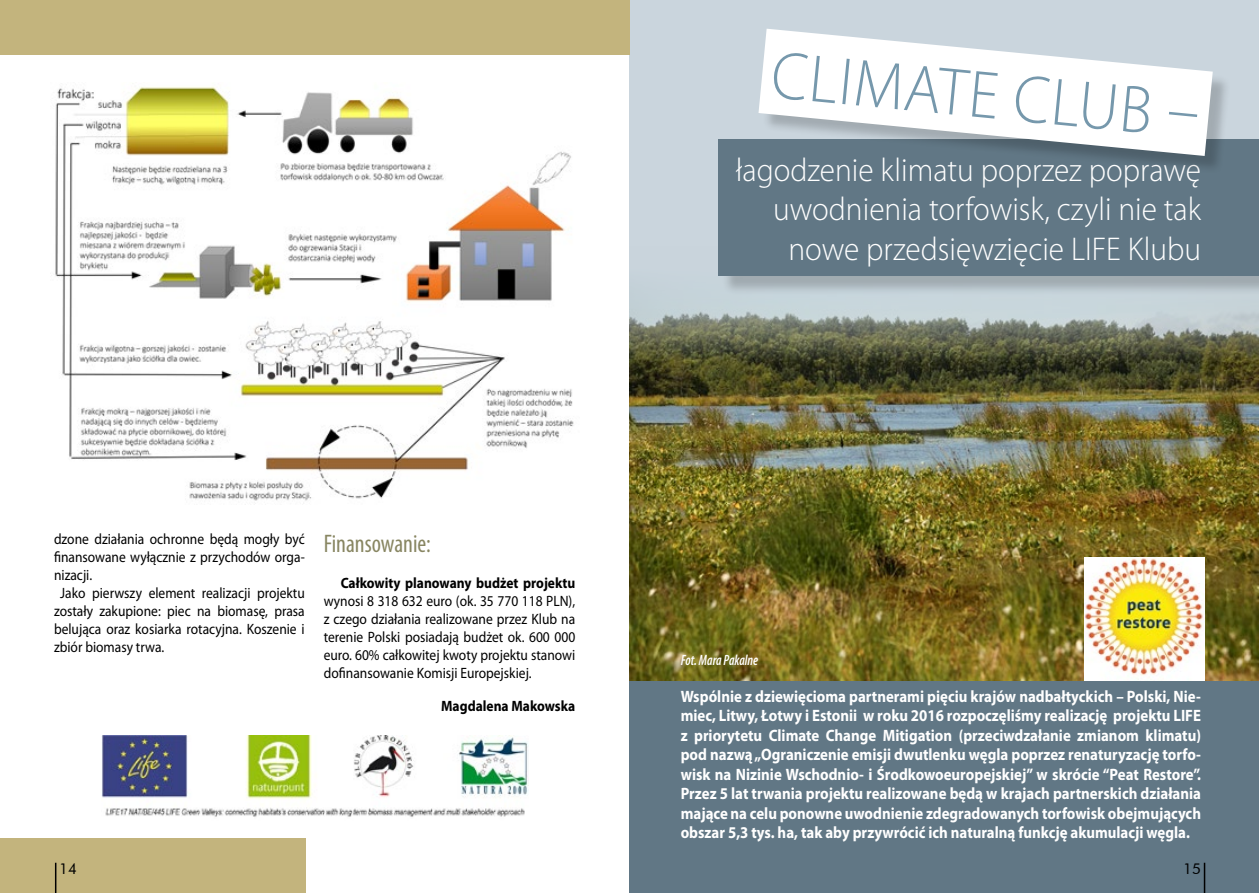
<style>
.page{position:relative;width:1259px;height:893px;background:#fff}
.page>*{position:absolute;margin:0;border:0;box-sizing:border-box;transform-origin:0 0}
.t1{font:300 67.5px "Myriad Pro";color:#7698ac;scale:.95 1}
.t2{font:300 33px/39.6px "Myriad Pro";color:#fff;text-align:right;scale:.95 1}
.t3{font:condensed 25.5px "Myriad Pro";color:#888662;scale:.95 1}
.t4{font:700 16.5px/19.5px "Myriad Pro";color:#fff;text-align:justify;scale:.9 1}
.t5{font:15px/18px "Myriad Pro";color:#000;text-align:justify;scale:.9 1}
.t6{font:700 15px "Myriad Pro";color:#000;scale:.9 1}
.t7{font:italic 600 condensed 15px "Myriad Pro";color:#fff;scale:.9 1}
.t8{font:15px "Futura BT";color:#000}
</style>
<div class="page">
<div style="left:0;top:839px;width:306px;height:54px;background:#c3b47d"></div>
<div style="left:629px;top:376px;width:630px;height:517px;background:#617785"></div>
<div style="left:629px;top:0;width:630px;height:480px;background:#cad5dd"></div>
<img style="left:629px;top:247px;width:630px;height:433px">
<div style="left:0;top:0;width:629px;height:54px;background:#c3b47d"></div>
<img style="left:102px;top:735px;width:426px;height:82px">
<img style="left:55px;top:87px;width:519px;height:414px">
<img style="left:1084px;top:557px;width:120px;height:123px">
<div style="left:721px;top:142px;width:538px;height:152px;background:#000;opacity:.2"></div>
<div style="left:719px;top:140px;width:540px;height:136px;background:#617785"></div>
<div style="left:761px;top:31px;width:470px;height:143px;background:#000;opacity:.2"></div>
<svg style="left:758px;top:29px;width:454px;height:127px;fill:#fff"></svg>
<hr style="left:1203px;top:863px;width:2px;height:30px;background:#000">
<hr style="left:55px;top:863px;width:1px;height:30px;background:#000">
<h1 class="t1" style="left:775px;top:36px;width:453px;rotate:5deg">CLIMATE CLUB –</h1>
<h2 class="t2" style="left:736px;top:150px;width:491px">łagodzenie klimatu poprzez poprawę uwodnienia torfowisk, czyli nie tak nowe przedsięwzięcie LIFE Klubu</h2>
<p class="t5" style="left:54px;top:530px;width:280px">dzone działania ochronne będą mogły być</p>
<p class="t5" style="left:54px;top:548px;width:280px">finansowane wyłącznie z przychodów orga-</p>
<p class="t5" style="left:54px;top:566px;width:44px">nizacji.</p>
<p class="t5" style="left:60px;top:584px;width:273px">Jako pierwszy element realizacji projektu</p>
<p class="t5" style="left:54px;top:602px;width:280px">zostały zakupione: piec na biomasę, prasa</p>
<p class="t5" style="left:54px;top:620px;width:280px">belująca oraz kosiarka rotacyjna. Koszenie i</p>
<p class="t5" style="left:54px;top:638px;width:124px">zbiór biomasy trwa.</p>
<h3 class="t3" style="left:324px;top:528px;width:114px">Finansowanie:</h3>
<p class="t6" style="left:341px;top:573px;width:262px">Całkowity planowany budżet projektu</p>
<p class="t5" style="left:324px;top:592px;width:281px">wynosi 8 318 632 euro (ok. 35 770 118 PLN), z czego działania realizowane przez Klub na terenie Polski posiadają budżet ok. 600 000 euro. 60% całkowitej kwoty projektu stanowi dofinansowanie Komisji Europejskiej.</p>
<p class="t6" style="left:441px;top:696px;width:150px">Magdalena Makowska</p>
<p class="t7" style="left:681px;top:651px;width:87px">Fot. Mara Pakalne</p>
<p class="t4" style="left:681px;top:686px;width:579px">Wspólnie z dziewięcioma partnerami pięciu krajów nadbałtyckich – Polski, Nie&shy;miec, Litwy, Łotwy i Estonii w roku 2016 rozpoczęliśmy realizację projektu LIFE z priorytetu Climate Change Mitigation (przeciwdzałanie zmianom klimatu) pod nazwą „Ograniczenie emisji dwutlenku węgla poprzez renaturyzację torfo&shy;wisk na Nizinie Wschodnio- i Środkowoeuropejskiej” w skrócie “Peat Restore”.<br>Przez 5 lat trwania projektu realizowane będą w krajach partnerskich działania mające na celu ponowne uwodnienie zdegradowanych torfowisk obejmujących obszar 5,3 tys. ha, tak aby przywrócić ich naturalną funkcję akumulacji węgla.</p>
<p class="t8" style="left:59px;top:860px;width:19px">14</p>
<p class="t8" style="left:1183px;top:860px;width:19px">15</p>
</div>
